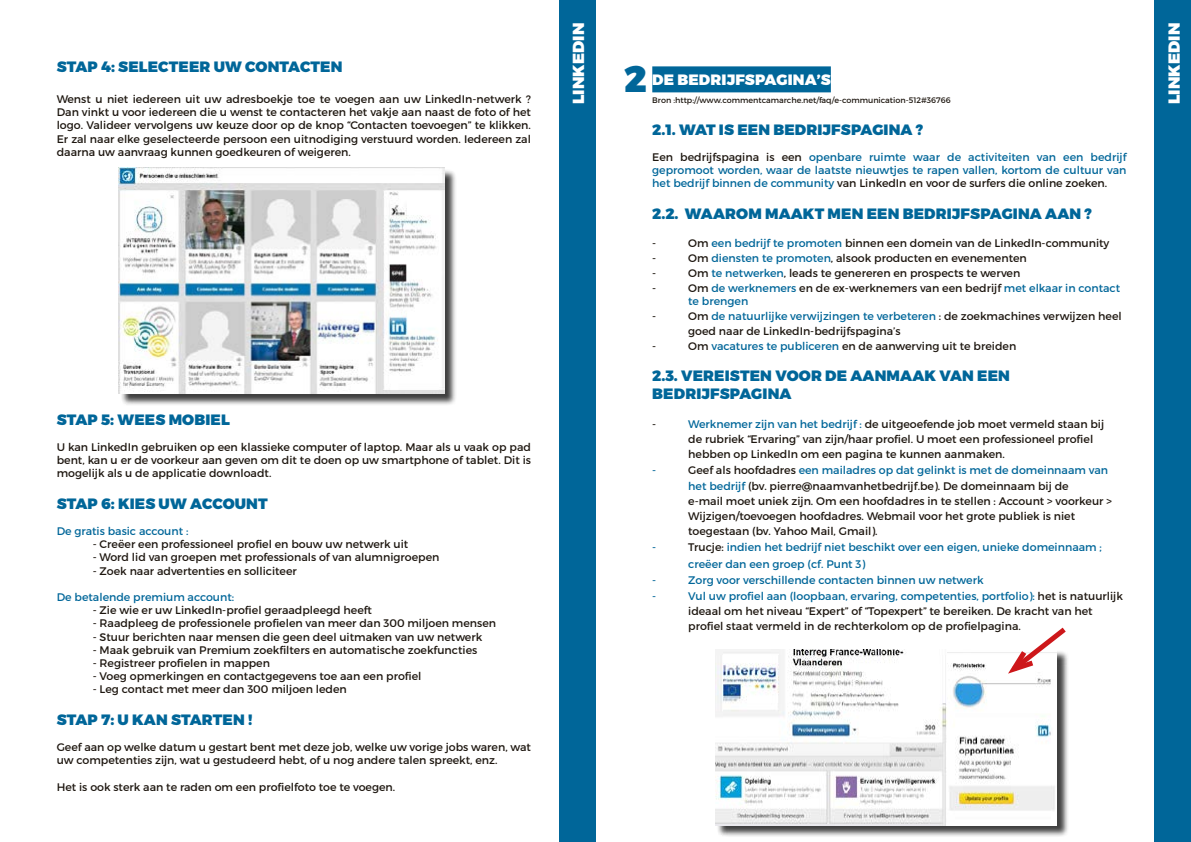
<style>
.page{position:relative;width:1191px;height:842px;background:#fff}
.page>*{position:absolute;margin:0;border:0;box-sizing:border-box;transform-origin:0 0}
.t1{font:900 37px "Montserrat";color:#069}
.t2{font:900 16px "Montserrat";letter-spacing:.01em;color:#fff}
.t3{font:900 15px/18px "Montserrat";letter-spacing:.01em;color:#069}
.t4{font:900 15px "Montserrat";letter-spacing:.01em;color:#fff}
.t5{font:11px/13.2px "Montserrat";color:#1d160f}
.t6{font:11px/13.2px "Montserrat";color:#069}
.t7{font:8px "Montserrat";color:#1d160f}
.s1{color:#1d160f}
.s2{color:#069}
</style>
<div class="page">
<div style="left:558px;top:0;width:37px;height:842px;background:#069"></div>
<div style="left:120px;top:169px;width:336px;height:236px;background:#000;opacity:.75"></div>
<img style="left:119px;top:168px;width:325px;height:225px">
<div style="left:652px;top:66px;width:179px;height:26px;background:#069"></div>
<div style="left:1154px;top:0;width:37px;height:842px;background:#069"></div>
<div style="left:716px;top:651px;width:353px;height:187px;background:#000;opacity:.75"></div>
<img style="left:715px;top:649px;width:341px;height:176px">
<svg style="left:1002px;top:627px;width:67px;height:51px"></svg>
<h3 class="t3" style="left:57px;top:58px;width:287px">STAP 4: SELECTEER UW CONTACTEN</h3>
<p class="t5" style="left:57px;top:92px;width:476px;text-align:justify">Wenst u niet iedereen uit uw adresboekje toe te voegen aan uw LinkedIn-netwerk ?<br>Dan vinkt u voor iedereen die u wenst te contacteren het vakje aan naast de foto of het logo. Valideer vervolgens uw keuze door op de knop “Contacten toevoegen” te klikken.<br>Er zal naar elke geselecteerde persoon een uitnodiging verstuurd worden. Iedereen zal daarna uw aanvraag kunnen goedkeuren of weigeren.</p>
<h3 class="t3" style="left:57px;top:411px;width:175px">STAP 5: WEES MOBIEL</h3>
<p class="t5" style="left:57px;top:440px;width:476px;text-align:justify">U kan LinkedIn gebruiken op een klassieke computer of laptop. Maar als u vaak op pad bent, kan u er de voorkeur aan geven om dit te doen op uw smartphone of tablet. Dit is mogelijk als u de applicatie downloadt.</p>
<h3 class="t3" style="left:57px;top:495px;width:212px">STAP 6: KIES UW ACCOUNT</h3>
<p class="t6" style="left:57px;top:524px;width:133px">De gratis basic account :</p>
<p class="t5" style="left:93px;top:538px;width:317px">- Creëer een professioneel profiel en bouw uw netwerk uit</p>
<p class="t5" style="left:93px;top:551px;width:348px">- Word lid van groepen met professionals of van alumnigroepen</p>
<p class="t5" style="left:93px;top:564px;width:206px">- Zoek naar advertenties en solliciteer</p>
<p class="t6" style="left:57px;top:590px;width:179px">De betalende premium account:</p>
<p class="t5" style="left:93px;top:604px;width:281px">- Zie wie er uw LinkedIn-profiel geraadpleegd heeft</p>
<p class="t5" style="left:93px;top:617px;width:405px">- Raadpleeg de professionele profielen van meer dan 300 miljoen mensen</p>
<p class="t5" style="left:93px;top:630px;width:391px">- Stuur berichten naar mensen die geen deel uitmaken van uw netwerk</p>
<p class="t5" style="left:93px;top:643px;width:386px">- Maak gebruik van Premium zoekfilters en automatische zoekfuncties</p>
<p class="t5" style="left:93px;top:656px;width:179px">- Registreer profielen in mappen</p>
<p class="t5" style="left:93px;top:670px;width:330px">- Voeg opmerkingen en contactgegevens toe aan een profiel</p>
<p class="t5" style="left:93px;top:683px;width:256px">- Leg contact met meer dan 300 miljoen leden</p>
<h3 class="t3" style="left:57px;top:711px;width:197px">STAP 7: U KAN STARTEN !</h3>
<p class="t5" style="left:57px;top:740px;width:476px">Geef aan op welke datum u gestart bent met deze job, welke uw vorige jobs waren, wat uw competenties zijn, wat u gestudeerd hebt, of u nog andere talen spreekt, enz.</p>
<p class="t5" style="left:57px;top:780px;width:340px">Het is ook sterk aan te raden om een profielfoto toe te voegen.</p>
<h2 class="t2" style="left:568px;top:104px;width:83px;rotate:-90deg">LINKEDIN</h2>
<h1 class="t1" style="left:624px;top:56px;width:24px">2</h1>
<h3 class="t4" style="left:652px;top:71px;width:180px">DE BEDRIJFSPAGINA’S</h3>
<p class="t7" style="left:652px;top:96px;width:300px">Bron :http://www.commentcamarche.net/faq/e-communication-512#36766</p>
<h3 class="t3" style="left:652px;top:121px;width:272px">2.1. WAT IS EEN BEDRIJFSPAGINA ?</h3>
<p class="t6" style="left:652px;top:150px;width:476px;text-align:justify"><span class="s1">Een bedrijfspagina is een</span> openbare ruimte waar de activiteiten van een bedrijf gepromoot worden, waar de laatste nieuwtjes te rapen vallen, kortom de cultuur van het bedrijf binnen de community <span class="s1">van LinkedIn en voor de surfers die online zoeken.</span></p>
<h3 class="t3" style="left:652px;top:205px;width:441px">2.2. WAAROM MAAKT MEN EEN BEDRIJFSPAGINA AAN ?</h3>
<p class="t5" style="left:652px;top:236px;width:6px">-</p>
<p class="t5" style="left:688px;top:236px;width:423px">Om <span class="s2">een bedrijf te promoten</span> binnen een domein van de LinkedIn-community</p>
<p class="t5" style="left:652px;top:251px;width:6px">-</p>
<p class="t5" style="left:688px;top:251px;width:340px">Om <span class="s2">diensten te promoten</span>, alsook producten en evenementen</p>
<p class="t5" style="left:652px;top:266px;width:6px">-</p>
<p class="t5" style="left:688px;top:266px;width:334px">Om <span class="s2">te netwerken</span>, leads te genereren en prospects te werven</p>
<p class="t5" style="left:652px;top:281px;width:6px">-</p>
<p class="t6" style="left:688px;top:281px;width:433px"><span class="s1">Om</span> de werknemers <span class="s1">en de ex-werknemers van een bedrijf</span> met elkaar in contact te brengen</p>
<p class="t5" style="left:652px;top:309px;width:6px">-</p>
<p class="t5" style="left:688px;top:309px;width:435px;line-height:15px">Om <span class="s2">de natuurlijke verwijzingen te verbeteren</span> : de zoekmachines verwijzen heel goed naar de LinkedIn-bedrijfspagina’s</p>
<p class="t5" style="left:652px;top:339px;width:6px">-</p>
<p class="t5" style="left:688px;top:339px;width:329px">Om <span class="s2">vacatures te publiceren</span> en de aanwerving uit te breiden</p>
<h3 class="t3" style="left:652px;top:367px;width:359px">2.3. VEREISTEN VOOR DE AANMAAK VAN EEN<br>BEDRIJFSPAGINA</h3>
<p class="t5" style="left:652px;top:418px;width:6px">-</p>
<p class="t5" style="left:688px;top:417px;width:417px;line-height:15px"><span class="s2">Werknemer zijn van het bedrijf :</span> de uitgeoefende job moet vermeld staan bij de rubriek “Ervaring” van zijn/haar profiel. U moet een professioneel profiel hebben op LinkedIn om een pagina te kunnen aanmaken.</p>
<p class="t6" style="left:652px;top:464px;width:6px">-</p>
<p class="t5" style="left:688px;top:462px;width:421px;line-height:16px">Geef als hoofdadres <span class="s2">een mailadres op dat gelinkt is met de domeinnaam van het bedrijf</span> (bv. pierre@naamvanhetbedrijf.be). De domeinnaam bij de</p>
<p class="t5" style="left:688px;top:494px;width:425px;line-height:15px">e-mail moet uniek zijn. Om een hoofdadres in te stellen : Account &gt; voorkeur &gt;<br>Wijzigen/toevoegen hoofdadres. Webmail voor het grote publiek is niet toegestaan (bv. Yahoo Mail, Gmail).</p>
<p class="t6" style="left:652px;top:541px;width:6px">-</p>
<p class="t6" style="left:688px;top:539px;width:415px;line-height:16px"><span class="s1">Trucje:</span> indien het bedrijf niet beschikt over een eigen, unieke domeinnaam ; creëer dan een groep (cf. Punt 3)</p>
<p class="t6" style="left:652px;top:573px;width:6px">-</p>
<p class="t6" style="left:688px;top:573px;width:297px">Zorg voor verschillende contacten binnen uw netwerk</p>
<p class="t6" style="left:652px;top:589px;width:6px">-</p>
<p class="t5" style="left:688px;top:588px;width:436px;line-height:15px"><span class="s2">Vul uw profiel aan (loopbaan, ervaring, competenties, portfolio):</span> het is natuurlijk ideaal om het niveau “Expert” of “Topexpert” te bereiken. De kracht van het profiel staat vermeld in de rechterkolom op de profielpagina.</p>
<h2 class="t2" style="left:1164px;top:104px;width:83px;rotate:-90deg">LINKEDIN</h2>
</div>
